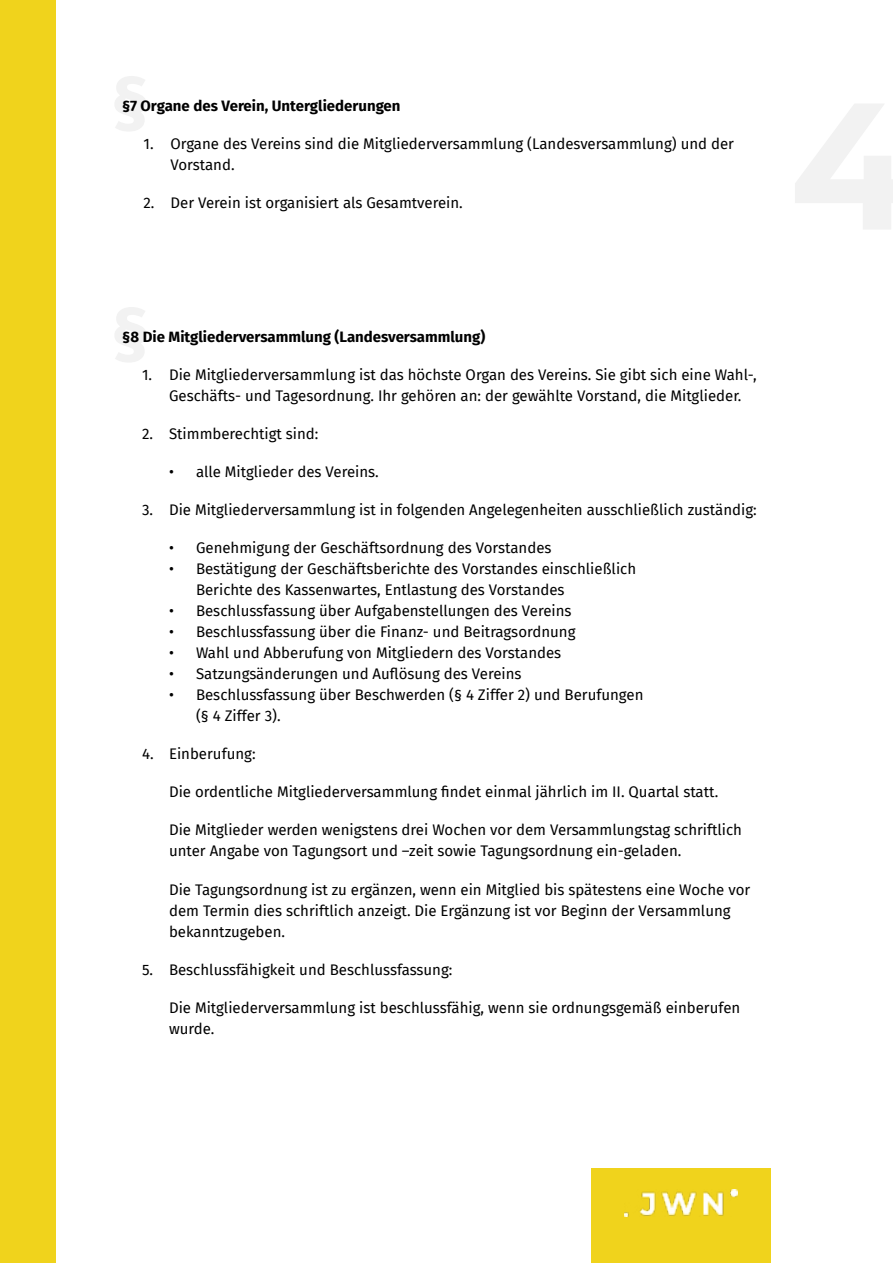
<style>
.page{position:relative;width:893px;height:1263px;background:#fff}
.page>*{position:absolute;margin:0;border:0;box-sizing:border-box;transform-origin:0 0}
.t1{font:700 72px "Fira Sans";color:#f2f2f2}
.t2{font:15px/21px "Fira Sans";color:#000}
.t3{font:700 15px "Fira Sans";color:#000}
</style>
<div class="page">
<div style="left:591px;top:1168px;width:180px;height:95px;background:#f0d31c"></div>
<img style="left:625px;top:1189px;width:112px;height:27px">
<div style="left:0;top:0;width:55px;height:1263px;background:#f0d31c"></div>
<h1 class="t1" style="left:111px;top:40px;width:41px">§</h1>
<p class="t3" style="left:122px;top:93px;width:280px">§7 Organe des Verein, Untergliederungen</p>
<p class="t2" style="left:170px;top:133px;width:565px;text-indent:-27px">1. Organe des Vereins sind die Mitgliederversammlung (Landesversammlung) und der<br>Vorstand.</p>
<p class="t2" style="left:143px;top:192px;width:321px">2. Der Verein ist organisiert als Gesamtverein.</p>
<h1 class="t1" style="left:111px;top:271px;width:41px">§</h1>
<p class="t3" style="left:122px;top:324px;width:365px">§8 Die Mitgliederversammlung (Landesversammlung)</p>
<p class="t2" style="left:169px;top:364px;width:589px;text-indent:-27px">1. Die Mitgliederversammlung ist das höchste Organ des Vereins. Sie gibt sich eine Wahl-,<br>Geschäfts- und Tagesordnung. Ihr gehören an: der gewählte Vorstand, die Mitglieder.</p>
<p class="t2" style="left:142px;top:423px;width:178px">2. Stimmberechtigt sind:</p>
<p class="t2" style="left:169px;top:461px;width:211px">• alle Mitglieder des Vereins.</p>
<p class="t2" style="left:142px;top:499px;width:616px">3. Die Mitgliederversammlung ist in folgenden Angelegenheiten ausschließlich zuständig:</p>
<p class="t2" style="left:169px;top:537px;width:384px">• Genehmigung der Geschäftsordnung des Vorstandes</p>
<p class="t2" style="left:196px;top:558px;width:442px;text-indent:-27px">• Bestätigung der Geschäftsberichte des Vorstandes einschließlich<br>Berichte des Kassenwartes, Entlastung des Vorstandes</p>
<p class="t2" style="left:169px;top:600px;width:404px">• Beschlussfassung über Aufgabenstellungen des Vereins</p>
<p class="t2" style="left:169px;top:621px;width:408px">• Beschlussfassung über die Finanz- und Beitragsordnung</p>
<p class="t2" style="left:169px;top:642px;width:394px">• Wahl und Abberufung von Mitgliedern des Vorstandes</p>
<p class="t2" style="left:169px;top:663px;width:354px">• Satzungsänderungen und Auflösung des Vereins</p>
<p class="t2" style="left:196px;top:684px;width:449px;text-indent:-27px">• Beschlussfassung über Beschwerden (§ 4 Ziffer 2) und Berufungen (§ 4 Ziffer 3).</p>
<p class="t2" style="left:142px;top:743px;width:115px">4. Einberufung:</p>
<p class="t2" style="left:169px;top:781px;width:551px">Die ordentliche Mitgliederversammlung findet einmal jährlich im II. Quartal statt.</p>
<p class="t2" style="left:169px;top:819px;width:575px">Die Mitglieder werden wenigstens drei Wochen vor dem Versammlungstag schriftlich unter Angabe von Tagungsort und –zeit sowie Tagungsordnung ein-geladen.</p>
<p class="t2" style="left:169px;top:878px;width:583px">Die Tagungsordnung ist zu ergänzen, wenn ein Mitglied bis spätestens eine Woche vor dem Termin dies schriftlich anzeigt. Die Ergänzung ist vor Beginn der Versammlung bekanntzugeben.</p>
<p class="t2" style="left:142px;top:958px;width:312px">5. Beschlussfähigkeit und Beschlussfassung:</p>
<p class="t2" style="left:169px;top:996px;width:573px">Die Mitgliederversammlung ist beschlussfähig, wenn sie ordnungsgemäß einberufen wurde.</p>
</div>
